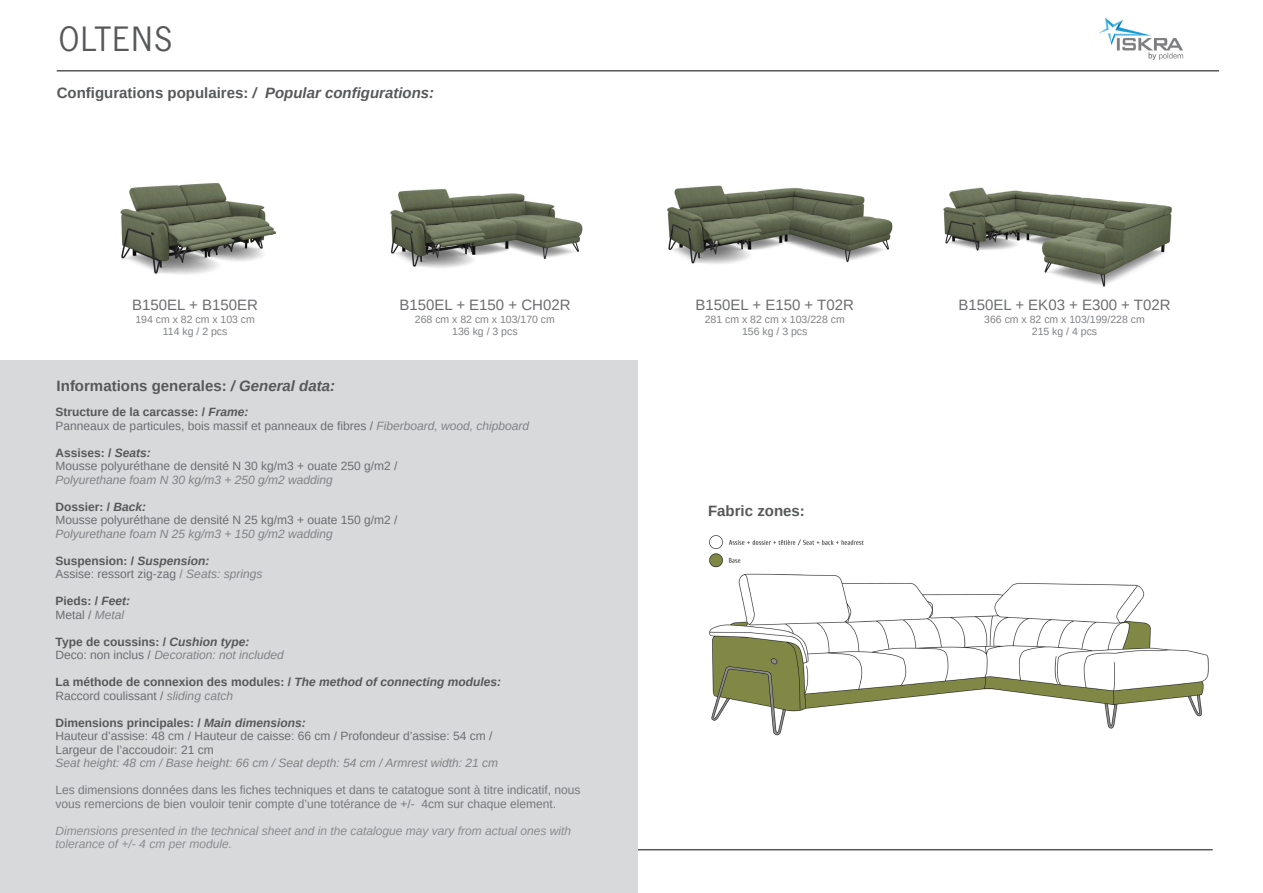
<style>
.page{position:relative;width:1263px;height:893px;background:#fff}
.page>*{position:absolute;margin:0;border:0;box-sizing:border-box;transform-origin:0 0}
.t1{font:31.5px "News Gothic Std";letter-spacing:.05em;color:#57585a}
.t2{font:700 15px "Arimo";color:#57585a}
.t3{font:15px "Arimo";color:#6c6d70}
.t4{font:12px "Arimo";color:#6c6d70}
.t5{font:700 12px "Arimo";color:#57585a}
.t6{font:italic 12px "Arimo";color:#808285}
.t7{font:12px/13.5px "Arimo";color:#76787b}
.t8{font:italic 12px/13.5px "Arimo";color:#8a8c8f}
.t9{font:10.5px "Arimo";color:#808285}
.s1{font-style:italic}
.s2{font-style:italic;color:#808285}
.s3{color:#808285}
.s4{font-style:normal;color:#6c6d70}
</style>
<div class="page">
<hr style="left:50px;top:849px;width:1163px;height:1px;background:#57585a">
<hr style="left:57px;top:70px;width:1162px;height:2px;background:#57585a">
<img style="left:1098px;top:18px;width:86px;height:42px">
<div style="left:0;top:361px;width:638px;height:532px;background:#d8d9db"></div>
<img style="left:709px;top:535px;width:500px;height:201px">
<img style="left:120px;top:183px;width:157px;height:92px">
<img style="left:390px;top:189px;width:193px;height:79px">
<img style="left:667px;top:185px;width:226px;height:79px">
<img style="left:943px;top:187px;width:229px;height:100px">
<h1 class="t1" style="left:59px;top:19px;width:115px">OLTENS</h1>
<p class="t2" style="left:57px;top:83px;width:379px">Configurations populaires: <span class="s1">/ Popular configurations:</span></p>
<p class="t3" style="left:132px;top:295px;width:127px">B150EL + B150ER</p>
<p class="t9" style="left:135px;top:312px;width:121px">194 cm x 82 cm x 103 cm</p>
<p class="t9" style="left:163px;top:325px;width:66px">114 kg / 2 pcs</p>
<p class="t2" style="left:57px;top:375px;width:280px">Informations generales: <span class="s1">/ General data:</span></p>
<p class="t3" style="left:399px;top:295px;width:173px">B150EL + E150 + CH02R</p>
<p class="t9" style="left:415px;top:312px;width:142px">268 cm x 82 cm x 103/170 cm</p>
<p class="t9" style="left:452px;top:325px;width:67px">136 kg / 3 pcs</p>
<p class="t5" style="left:56px;top:404px;width:194px">Structure de la carcasse: / <span class="s1">Frame:</span></p>
<p class="t4" style="left:56px;top:418px;width:475px">Panneaux de particules, bois massif et panneaux de fibres / <span class="s2">Fiberboard, wood, chipboard</span></p>
<p class="t5" style="left:56px;top:444px;width:97px">Assises: / <span class="s1">Seats:</span></p>
<p class="t4" style="left:56px;top:458px;width:343px">Mousse polyuréthane de densité N 30 kg/m3 + ouate 250 g/m2 /</p>
<p class="t6" style="left:56px;top:472px;width:279px">Polyurethane foam N 30 kg/m3 + 250 g/m2 wadding</p>
<p class="t5" style="left:56px;top:498px;width:92px">Dossier: / <span class="s1">Back:</span></p>
<p class="t4" style="left:56px;top:512px;width:343px">Mousse polyuréthane de densité N 25 kg/m3 + ouate 150 g/m2 /</p>
<p class="t6" style="left:56px;top:526px;width:279px">Polyurethane foam N 25 kg/m3 + 150 g/m2 wadding</p>
<p class="t5" style="left:56px;top:552px;width:156px">Suspension: / <span class="s1">Suspension:</span></p>
<p class="t4" style="left:56px;top:566px;width:208px">Assise: ressort zig-zag <span class="s3">/</span> <span class="s2">Seats: springs</span></p>
<p class="t5" style="left:56px;top:593px;width:76px">Pieds: / <span class="s1">Feet:</span></p>
<p class="t4" style="left:56px;top:607px;width:70px">Metal / <span class="s2">Metal</span></p>
<p class="t5" style="left:56px;top:633px;width:195px">Type de coussins: / <span class="s1">Cushion type:</span></p>
<p class="t6" style="left:56px;top:647px;width:230px"><span class="s4">Deco: non inclus /</span> Decoration: not included</p>
<p class="t5" style="left:56px;top:674px;width:447px">La méthode de connexion des modules: / <span class="s1">The method of connecting modules:</span></p>
<p class="t4" style="left:56px;top:688px;width:179px">Raccord coulissant / <span class="s2">sliding catch</span></p>
<p class="t5" style="left:56px;top:714px;width:252px">Dimensions principales: / <span class="s1">Main dimensions:</span></p>
<p class="t4" style="left:56px;top:728px;width:438px">Hauteur d’assise: 48 cm / Hauteur de caisse: 66 cm / Profondeur d’assise: 54 cm /</p>
<p class="t4" style="left:56px;top:742px;width:160px">Largeur de l’accoudoir: 21 cm</p>
<p class="t6" style="left:56px;top:755px;width:444px">Seat height: 48 cm / Base height: 66 cm / Seat depth: 54 cm / Armrest width: 21 cm</p>
<p class="t7" style="left:56px;top:783px;width:526px">Les dimensions données dans les fiches techniques et dans te catatogue sont à titre indicatif, nous vous remercions de bien vouloir tenir compte d’une totérance de +/- 4cm sur chaque element.</p>
<p class="t8" style="left:56px;top:824px;width:517px">Dimensions presented in the technical sheet and in the catalogue may vary from actual ones with tolerance of +/- 4 cm per module.</p>
<p class="t3" style="left:695px;top:295px;width:160px">B150EL + E150 + T02R</p>
<p class="t9" style="left:705px;top:312px;width:142px">281 cm x 82 cm x 103/228 cm</p>
<p class="t9" style="left:742px;top:325px;width:67px">156 kg / 3 pcs</p>
<p class="t2" style="left:708px;top:501px;width:98px">Fabric zones:</p>
<p class="t3" style="left:958px;top:295px;width:214px">B150EL + EK03 + E300 + T02R</p>
<p class="t9" style="left:984px;top:312px;width:162px">366 cm x 82 cm x 103/199/228 cm</p>
<p class="t9" style="left:1032px;top:325px;width:67px">215 kg / 4 pcs</p>
</div>
